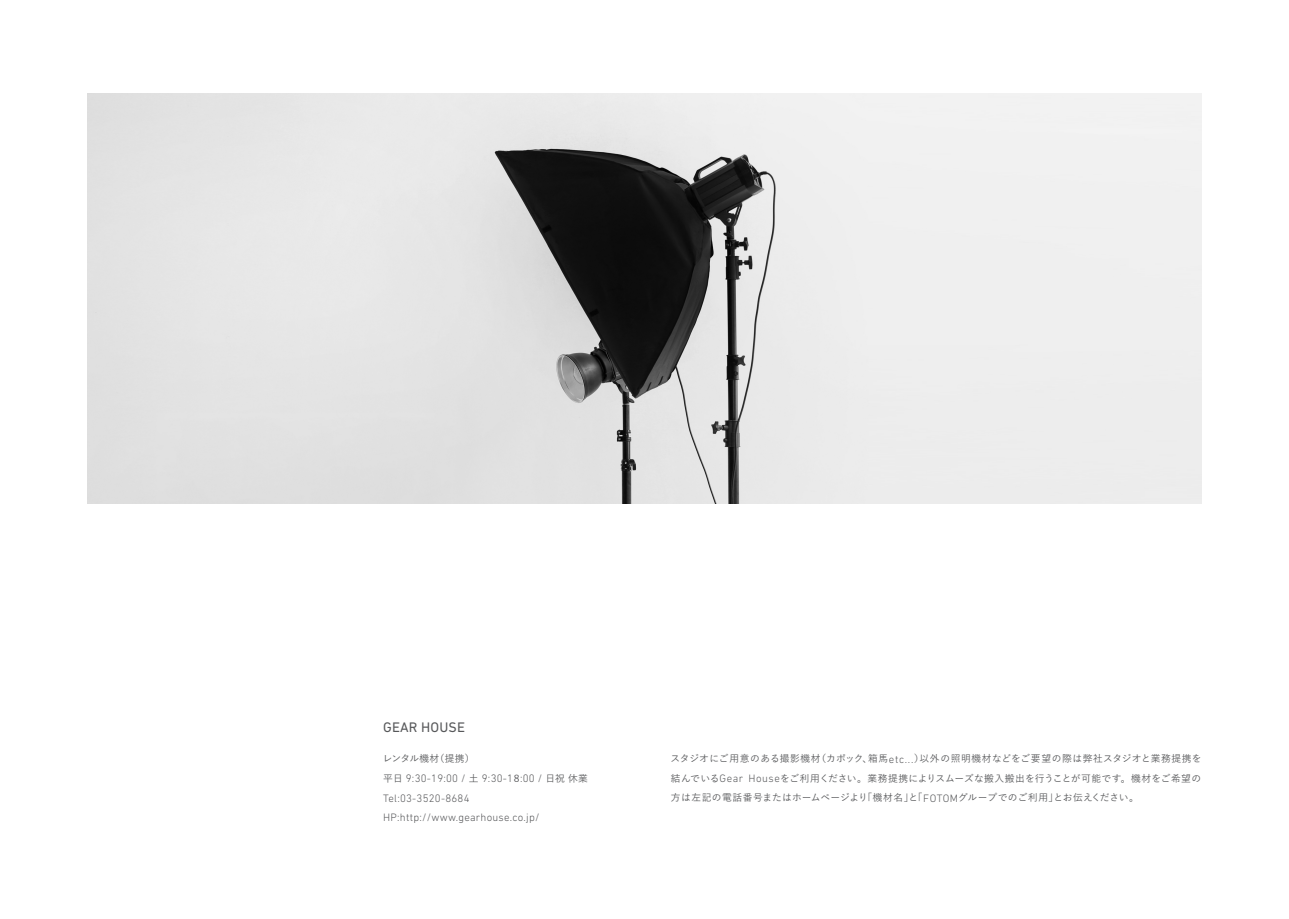
<style>
.page{position:relative;width:1289px;height:919px;background:#fff}
.page>*{position:absolute;margin:0;border:0;box-sizing:border-box;transform-origin:0 0}
.t1{font:14.1px "DIN Next LT Pro";letter-spacing:.01em;color:#57585a}
.t2{font:300 10.95px/19.5px "DIN Next LT Pro";letter-spacing:.02em;color:#57585a}
.t3{font:500 9.75px/19.5px "Yu Go";letter-spacing:.02em;color:#57585a;text-align:justify}
.t4{font:500 9.75px "Yu Go";letter-spacing:-.025em;color:#57585a}
.s1{font-family:"Yu Go";font-weight:500;font-size:9.75px}
.s2{font-family:"DIN Next LT Pro";font-weight:300;font-size:10.95px}
</style>
<div class="page">
<img style="left:88px;top:94px;width:1113px;height:410px">
<h1 class="t1" style="left:383px;top:719px;width:83px">GEAR HOUSE</h1>
<p class="t4" style="left:383px;top:749px;width:93px">レンタル機材（提携）</p>
<p class="t2" style="left:383px;top:768px;width:206px"><span class="s1">平日</span> 9:30-19:00 / <span class="s1">土</span> 9:30-1<span class="s1">８</span>:00 / <span class="s1">日祝休業<br></span>Tel:03-3520-8684<br>HP:http://www.gearhouse.co.jp/</p>
<p class="t3" style="left:670px;top:747px;width:532px">スタジオにご用意のある撮影機材（カポック、箱馬<span class="s2">etc...</span>）以外の照明機材などをご要望の際は弊社スタジオと業務提携を結んでいる<span class="s2">Gear House</span>をご利用ください。業務提携によりスムーズな搬入搬出を行うことが可能です。機材をご希望の方は左記の電話番号またはホームページより「機材名」と「<span class="s2">FOTOM</span>グループでのご利用」とお伝えください。</p>
</div>
